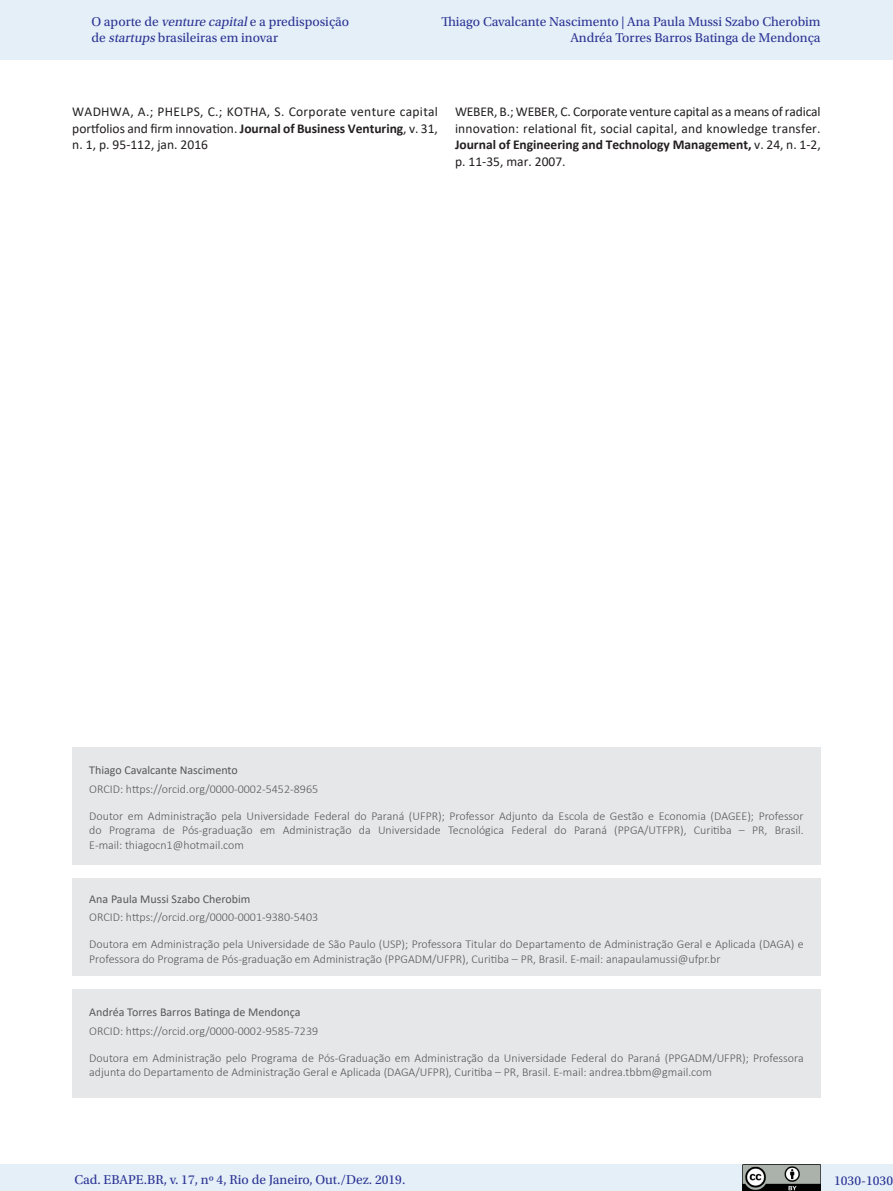
<style>
.page{position:relative;width:893px;height:1191px;background:#fff}
.page>*{position:absolute;margin:0;border:0;box-sizing:border-box;transform-origin:0 0}
.Referencias{font:13.5px/16.5px "Calibri";letter-spacing:.015em;color:#231f20;text-align:justify}
.t1{font:13.5px/16.5px "Utopia Std";color:#2b3393}
._06_3_nota_de_fim_au{font:300 12px/14.4px "Calibri";color:#57585a}
._06_3_nota_de_fim_au-2{font:12px "Calibri";color:#57585a}
.s1{font-style:italic}
.s2{font-weight:700}
</style>
<div class="page">
<div style="left:0;top:0;width:893px;height:60px;background:#e4eff8"></div>
<div style="left:0;top:1164px;width:893px;height:27px;background:#e4eff8"></div>
<img style="left:743px;top:1164px;width:78px;height:27px">
<div style="left:72px;top:747px;width:749px;height:350px;background:#e6e7e9"></div>
<div style="left:72px;top:865px;width:749px;height:13px;background:#fff"></div>
<div style="left:72px;top:976px;width:749px;height:13px;background:#fff"></div>
<p class="t1" style="left:91px;top:13px;width:259px">O aporte de <span class="s1">venture capital</span>e a predisposição de <span class="s1">startups</span> brasileiras em inovar</p>
<p class="t1" style="left:441px;top:13px;width:381px;text-align:right">Thiago Cavalcante Nascimento | Ana Paula Mussi Szabo Cherobim<br>Andréa Torres Barros Batinga de Mendonça</p>
<p class="Referencias" style="left:72px;top:103px;width:367px">WADHWA, A.; PHELPS, C.; KOTHA, S. Corporate venture capital portfolios and firm innovation. <span class="s2">Journal of Business Venturing</span>, v. 31, n. 1, p. 95-112, jan. 2016</p>
<p class="Referencias" style="left:455px;top:103px;width:367px">WEBER, B.; WEBER, C. Corporate venture capital as a means of radical innovation: relational fit, social capital, and knowledge transfer.<br><span class="s2">Journal of Engineering and Technology Management,</span> v. 24, n. 1-2, p. 11-35, mar. 2007.</p>
<p class="_06_3_nota_de_fim_au-2" style="left:89px;top:762px;width:150px">Thiago Cavalcante Nascimento</p>
<p class="_06_3_nota_de_fim_au" style="left:89px;top:781px;width:230px">ORCID: https://orcid.org/0000-0002-5452-8965</p>
<p class="_06_3_nota_de_fim_au" style="left:89px;top:808px;width:716px;text-align:justify">Doutor em Administração pela Universidade Federal do Paraná (UFPR); Professor Adjunto da Escola de Gestão e Economia (DAGEE); Professor do Programa de Pós-graduação em Administração da Universidade Tecnológica Federal do Paraná (PPGA/UTFPR), Curitiba – PR, Brasil.<br>E-mail: thiagocn1@hotmail.com</p>
<p class="_06_3_nota_de_fim_au-2" style="left:89px;top:890px;width:163px">Ana Paula Mussi Szabo Cherobim</p>
<p class="_06_3_nota_de_fim_au" style="left:89px;top:910px;width:230px">ORCID: https://orcid.org/0000-0001-9380-5403</p>
<p class="_06_3_nota_de_fim_au" style="left:89px;top:937px;width:716px">Doutora em Administração pela Universidade de São Paulo (USP); Professora Titular do Departamento de Administração Geral e Aplicada (DAGA) e<br>Professora do Programa de Pós-graduação em Administração (PPGADM/UFPR), Curitiba – PR, Brasil. E-mail: anapaulamussi@ufpr.br</p>
<p class="_06_3_nota_de_fim_au-2" style="left:89px;top:1004px;width:213px">Andréa Torres Barros Batinga de Mendonça</p>
<p class="_06_3_nota_de_fim_au" style="left:89px;top:1023px;width:230px">ORCID: https://orcid.org/0000-0002-9585-7239</p>
<p class="_06_3_nota_de_fim_au" style="left:89px;top:1050px;width:716px">Doutora em Administração pelo Programa de Pós-Graduação em Administração da Universidade Federal do Paraná (PPGADM/UFPR); Professora adjunta do Departamento de Administração Geral e Aplicada (DAGA/UFPR), Curitiba – PR, Brasil. E-mail: andrea.tbbm@gmail.com</p>
<p class="t1" style="left:74px;top:1171px;width:333px">Cad. EBAPE.BR, v. 17, nº 4, Rio de Janeiro, Out./Dez. 2019.</p>
<p class="t1" style="left:834px;top:1172px;width:60px">1030-1030</p>
</div>
